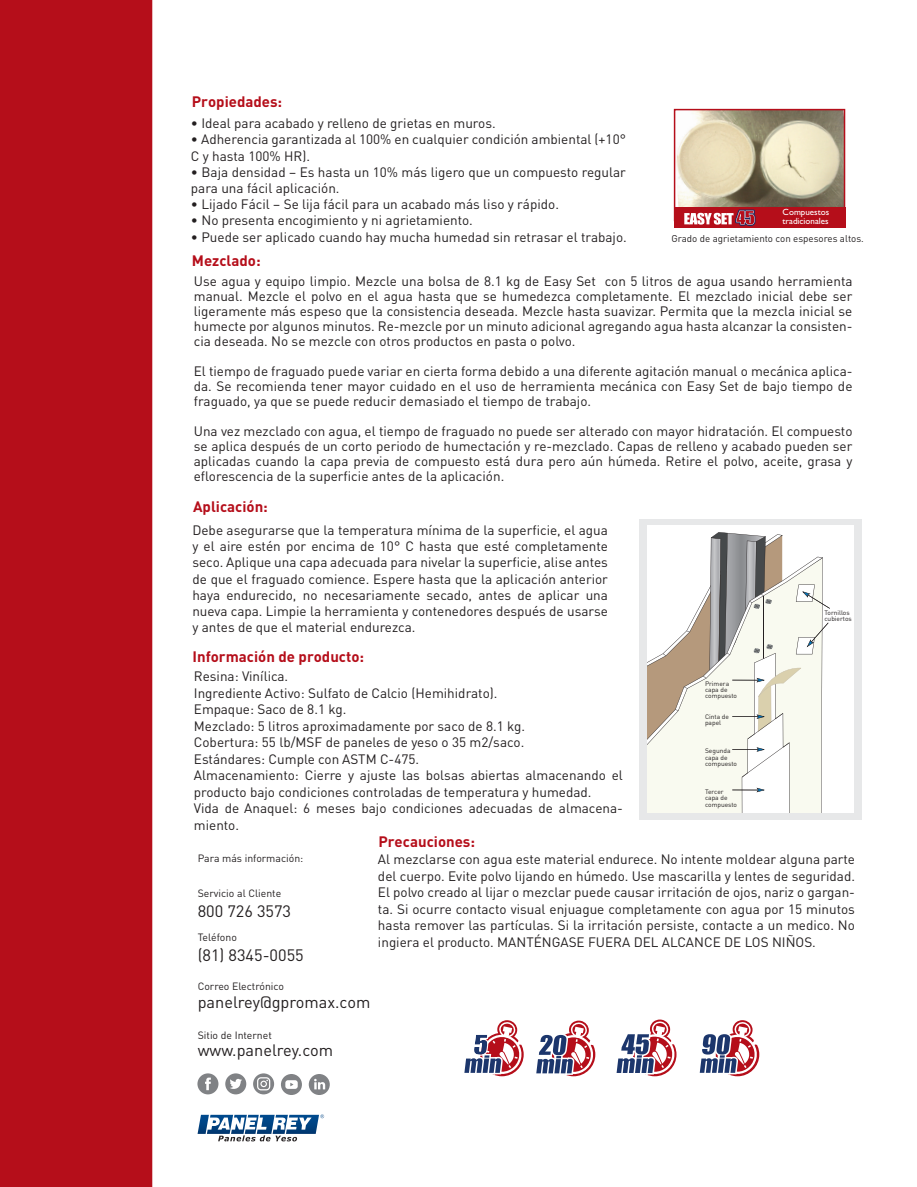
<style>
.page{position:relative;width:917px;height:1187px;background:#fff}
.page>*{position:absolute;margin:0;border:0;box-sizing:border-box;transform-origin:0 0}
.t1{font:16.35px "DIN";color:#231f20}
.t2{font:15px "DIN Bold";color:#b50e1a}
.t3{font:13.5px/16.5px "DIN";color:#231f20;text-align:justify}
.t4{font:10.5px "DIN";color:#231f20}
.t5{font:9.75px "DIN";color:#231f20}
.t6{font:9px/9px "Gill Sans";color:#fff}
.t7{font:6.45px/6.4px "DIN";color:#231f20}
</style>
<div class="page">
<div style="left:0;top:0;width:152px;height:1187px;background:#b50e1a"></div>
<div style="left:674px;top:207px;width:171px;height:21px;background:#b50e1a"></div>
<svg style="left:674px;top:109px;width:171px;height:117px"></svg>
<div style="left:640px;top:519px;width:222px;height:300px;background:#e7e8e9"></div>
<div style="left:647px;top:525px;width:207px;height:288px;background:#fff"></div>
<svg style="left:648px;top:532px;width:182px;height:281px"></svg>
<svg style="left:464px;top:1020px;width:60px;height:56px"></svg>
<svg style="left:536px;top:1021px;width:59px;height:55px"></svg>
<svg style="left:616px;top:1020px;width:61px;height:56px"></svg>
<svg style="left:699px;top:1020px;width:60px;height:56px"></svg>
<svg style="left:197px;top:1114px;width:127px;height:27px"></svg>
<svg style="left:225px;top:1073px;width:21px;height:21px"></svg>
<svg style="left:197px;top:1073px;width:21px;height:21px"></svg>
<svg style="left:281px;top:1074px;width:21px;height:21px"></svg>
<svg style="left:253px;top:1073px;width:21px;height:21px"></svg>
<svg style="left:309px;top:1074px;width:21px;height:21px"></svg>
<p class="t2" style="left:192px;top:93px;width:92px">Propiedades:</p>
<p class="t3" style="left:191px;top:117px;width:306px">• Ideal para acabado y relleno de grietas en muros.</p>
<p class="t3" style="left:191px;top:133px;width:437px">• Adherencia garantizada al 100% en cualquier condición ambiental (+10°<br>C y hasta 100% HR).</p>
<p class="t3" style="left:191px;top:165px;width:437px">• Baja densidad – Es hasta un 10% más ligero que un compuesto regular para una fácil aplicación.</p>
<p class="t3" style="left:191px;top:198px;width:370px">• Lijado Fácil – Se lija fácil para un acabado más liso y rápido.</p>
<p class="t3" style="left:191px;top:214px;width:284px">• No presenta encogimiento y ni agrietamiento.</p>
<p class="t3" style="left:191px;top:230px;width:437px">• Puede ser aplicado cuando hay mucha humedad sin retrasar el trabajo.</p>
<p class="t5" style="left:671px;top:235px;width:194px">Grado de agrietamiento con espesores altos.</p>
<p class="t3" style="left:194px;top:275px;width:660px;line-height:15px">Use agua y equipo limpio. Mezcle una bolsa de 8.1 kg de Easy Set con 5 litros de agua usando herramienta manual. Mezcle el polvo en el agua hasta que se humedezca completamente. El mezclado inicial debe ser ligeramente más espeso que la consistencia deseada. Mezcle hasta suavizar. Permita que la mezcla inicial se humecte por algunos minutos. Re-mezcle por un minuto adicional agregando agua hasta alcanzar la consisten&shy;cia deseada. No se mezcle con otros productos en pasta o polvo.</p>
<p class="t3" style="left:194px;top:365px;width:660px;line-height:15px">El tiempo de fraguado puede variar en cierta forma debido a una diferente agitación manual o mecánica aplica&shy;da. Se recomienda tener mayor cuidado en el uso de herramienta mecánica con Easy Set de bajo tiempo de fraguado, ya que se puede reducir demasiado el tiempo de trabajo.</p>
<p class="t3" style="left:194px;top:425px;width:660px;line-height:15px">Una vez mezclado con agua, el tiempo de fraguado no puede ser alterado con mayor hidratación. El compuesto se aplica después de un corto periodo de humectación y re-mezclado. Capas de relleno y acabado pueden ser aplicadas cuando la capa previa de compuesto está dura pero aún húmeda. Retire el polvo, aceite, grasa y eflorescencia de la superficie antes de la aplicación.</p>
<p class="t6" style="left:783px;top:208px;width:48px">Compuestos tradicionales</p>
<p class="t2" style="left:192px;top:252px;width:70px">Mezclado:</p>
<p class="t2" style="left:193px;top:498px;width:76px">Aplicación:</p>
<p class="t3" style="left:192px;top:524px;width:417px">Debe asegurarse que la temperatura mínima de la superficie, el agua y el aire estén por encima de 10° C hasta que esté completamente seco. Aplique una capa adecuada para nivelar la superficie, alise antes de que el fraguado comience. Espere hasta que la aplicación anterior haya endurecido, no necesariamente secado, antes de aplicar una nueva capa. Limpie la herramienta y contenedores después de usarse y antes de que el material endurezca.</p>
<p class="t3" style="left:194px;top:670px;width:431px;text-align:left">Resina: Vinílica.<br>Ingrediente Activo: Sulfato de Calcio (Hemihidrato).<br>Empaque: Saco de 8.1 kg.<br>Mezclado: 5 litros aproximadamente por saco de 8.1 kg.<br>Cobertura: 55 lb/MSF de paneles de yeso o 35 m2/saco.<br>Estándares: Cumple con ASTM C-475.<br>Almacenamiento: Cierre y ajuste las bolsas abiertas almacenando el producto bajo condiciones controladas de temperatura y humedad.<br>Vida de Anaquel: 6 meses bajo condiciones adecuadas de almacena&shy;miento.</p>
<p class="t3" style="left:378px;top:853px;width:479px">Al mezclarse con agua este material endurece. No intente moldear alguna parte del cuerpo. Evite polvo lijando en húmedo. Use mascarilla y lentes de seguridad.<br>El polvo creado al lijar o mezclar puede causar irritación de ojos, nariz o gargan&shy;ta. Si ocurre contacto visual enjuague completamente con agua por 15 minutos hasta remover las partículas. Si la irritación persiste, contacte a un medico. No ingiera el producto. MANTÉNGASE FUERA DEL ALCANCE DE LOS NIÑOS.</p>
<p class="t7" style="left:824px;top:610px;width:29px">Tornillos cubiertos</p>
<p class="t2" style="left:193px;top:648px;width:173px">Información de producto:</p>
<p class="t7" style="left:705px;top:681px;width:34px">Primera capa de compuesto</p>
<p class="t7" style="left:705px;top:714px;width:25px">Cinta de papel</p>
<p class="t7" style="left:705px;top:748px;width:34px">Segunda capa de compuesto</p>
<p class="t7" style="left:705px;top:789px;width:34px">Tercer capa de compuesto</p>
<p class="t2" style="left:378px;top:833px;width:98px">Precauciones:</p>
<p class="t4" style="left:198px;top:855px;width:107px">Para más información:</p>
<p class="t4" style="left:198px;top:890px;width:85px">Servicio al Cliente</p>
<p class="t4" style="left:198px;top:933px;width:41px">Teléfono</p>
<p class="t1" style="left:198px;top:905px;width:95px">800 726 3573</p>
<p class="t1" style="left:198px;top:949px;width:108px">(81) 8345-0055</p>
<p class="t4" style="left:198px;top:982px;width:88px">Correo Electrónico</p>
<p class="t1" style="left:198px;top:997px;width:174px">panelrey@gpromax.com</p>
<p class="t4" style="left:198px;top:1031px;width:76px">Sitio de Internet</p>
<p class="t1" style="left:198px;top:1045px;width:137px">www.panelrey.com</p>
</div>
